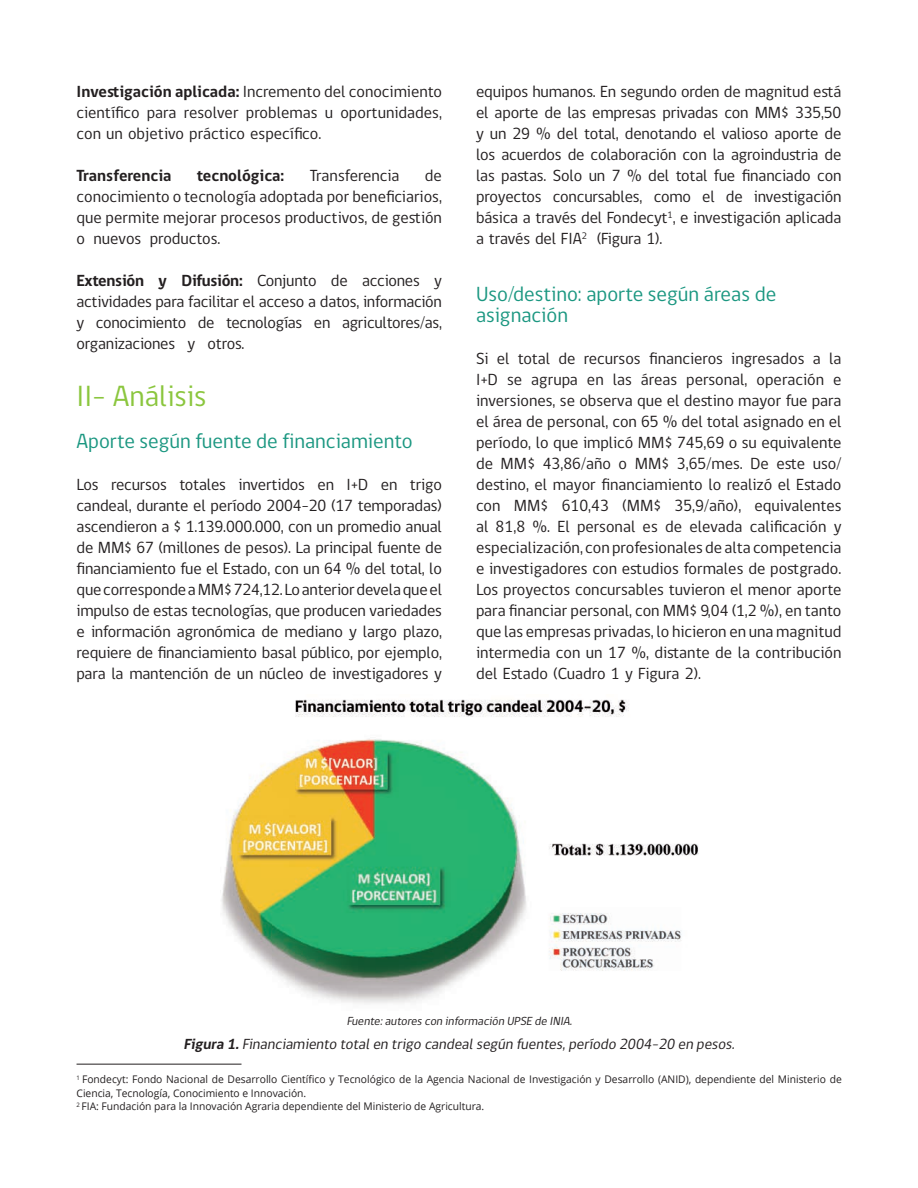
<style>
.page{position:relative;width:918px;height:1188px;background:#fff}
.page>*{position:absolute;margin:0;border:0;box-sizing:border-box;transform-origin:0 0}
.t1{font:30px "gob CL";color:#8bc63e}
.t2{font:21px/21px "gob CL";color:#1b9781}
.t3{font:16.5px/21px "gob CL";letter-spacing:-.01em;color:#231f20;text-align:justify}
.t4{font:700 16.5px "gob CL";color:#231f20}
.t5{font:italic 15px "gob CL";color:#231f20}
.t6{font:italic 12px "gob CL";color:#231f20}
.t7{font:10.5px/13.5px "Open Sans";color:#231f20}
.s1{font-weight:700}
</style>
<div class="page">
<hr style="left:77px;top:1064px;width:165px;height:1px;background:#231f20">
<img style="left:221px;top:699px;width:478px;height:305px">
<p class="t3" style="left:77px;top:82px;width:367px"><span class="s1">Investigación aplicada:</span> Incremento del conocimiento científico para resolver problemas u oportunidades, con un objetivo práctico específico.</p>
<p class="t4" style="left:77px;top:165px;width:96px">Transferencia</p>
<p class="t4" style="left:197px;top:165px;width:89px">tecnológica:</p>
<p class="t3" style="left:310px;top:166px;width:91px">Transferencia</p>
<p class="t3" style="left:77px;top:166px;width:367px;text-indent:348px">de conocimiento o tecnología adoptada por beneficiarios, que permite mejorar procesos productivos, de gestión o nuevos productos.</p>
<p class="t3" style="left:77px;top:271px;width:367px"><span class="s1">Extensión y Difusión:</span> Conjunto de acciones y actividades para facilitar el acceso a datos, información y conocimiento de tecnologías en agricultores/as, organizaciones y otros.</p>
<h1 class="t1" style="left:77px;top:376px;width:132px">II- Análisis</h1>
<p class="t2" style="left:77px;top:431px;width:338px">Aporte según fuente de financiamiento</p>
<p class="t3" style="left:77px;top:475px;width:367px">Los recursos totales invertidos en I+D en trigo candeal, durante el período 2004-20 (17 temporadas) ascendieron a $ 1.139.000.000, con un promedio anual de MM$ 67 (millones de pesos). La principal fuente de financiamiento fue el Estado, con un 64 % del total, lo que corresponde a MM$ 724,12. Lo anterior devela que el impulso de estas tecnologías, que producen variedades e información agronómica de mediano y largo plazo, requiere de financiamiento basal público, por ejemplo, para la mantención de un núcleo de investigadores y</p>
<p class="t3" style="left:476px;top:82px;width:367px">equipos humanos. En segundo orden de magnitud está el aporte de las empresas privadas con MM$ 335,50 y un 29 % del total, denotando el valioso aporte de los acuerdos de colaboración con la agroindustria de las pastas. Solo un 7 % del total fue financiado con proyectos concursables, como el de investigación básica a través del Fondecyt<sup>1</sup>, e investigación aplicada a través del FIA<sup>2</sup> (Figura 1).</p>
<p class="t2" style="left:476px;top:284px;width:302px">Uso/destino: aporte según áreas de asignación</p>
<p class="t3" style="left:476px;top:349px;width:367px">Si el total de recursos financieros ingresados a la I+D se agrupa en las áreas personal, operación e inversiones, se observa que el destino mayor fue para el área de personal, con 65 % del total asignado en el período, lo que implicó MM$ 745,69 o su equivalente de MM$ 43,86/año o MM$ 3,65/mes. De este uso/ destino, el mayor financiamiento lo realizó el Estado con MM$ 610,43 (MM$ 35,9/año), equivalentes al 81,8 %. El personal es de elevada calificación y especialización, con profesionales de alta competencia e investigadores con estudios formales de postgrado.<br>Los proyectos concursables tuvieron el menor aporte para financiar personal, con MM$ 9,04 (1,2 %), en tanto que las empresas privadas, lo hicieron en una magnitud intermedia con un 17 %, distante de la contribución del Estado (Cuadro 1 y Figura 2).</p>
<p class="t6" style="left:347px;top:1013px;width:229px">Fuente:autorescon información UPSE de INIA.</p>
<p class="t5" style="left:184px;top:1034px;width:556px"><span class="s1">Figura 1.</span>Financiamiento totalen trigo candealsegún fuentes,período 2004-20 en pesos.</p>
<p class="t7" style="left:77px;top:1072px;width:767px"><sup>1</sup> Fondecyt: Fondo Nacional de Desarrollo Científico y Tecnológico de la Agencia Nacional de Investigación y Desarrollo (ANID), dependiente del Ministerio de<br>Ciencia, Tecnología, Conocimiento e Innovación.<br><sup>2</sup> FIA: Fundación para la Innovación Agraria dependiente del Ministerio de Agricultura.</p>
</div>
